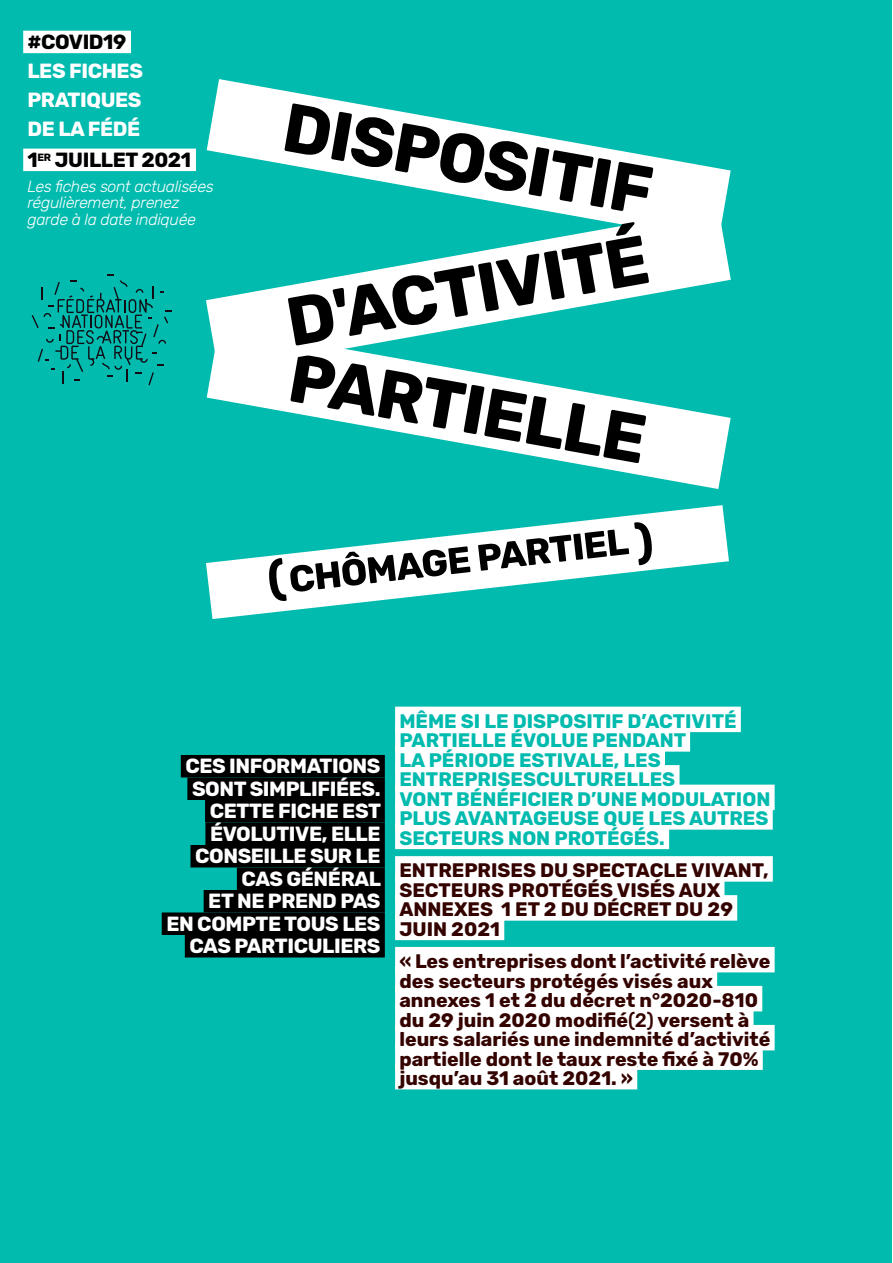
<style>
.page{position:relative;width:893px;height:1263px;background:#fff}
.page>*{position:absolute;margin:0;border:0;box-sizing:border-box;transform-origin:0 0}
.t1{font:700 20.4px/29px "Rubik";letter-spacing:-.02em;color:#fff;text-align:justify}
.t2{font:700 20.4px "Rubik";letter-spacing:-.02em;color:#000}
.t3{font:700 19.5px/19.5px "Rubik";color:#340300}
.t4{font:700 19.5px/19.5px "Rubik";color:#00bbae}
.t5{font:italic 300 16.05px/16.5px "Rubik";letter-spacing:-.02em;color:#fff}
.s1{font-weight:500}
</style>
<div class="page">
<div style="left:1px;top:0;width:891px;height:1263px;background:#00bbae"></div>
<svg style="left:32px;top:274px;width:140px;height:111px"></svg>
<div style="left:23px;top:31px;width:108px;height:22px;background:#fff"></div>
<div style="left:23px;top:149px;width:173px;height:22px;background:#fff"></div>
<div style="left:181px;top:755px;width:204px;height:22px;background:#000"></div>
<div style="left:187px;top:777px;width:198px;height:23px;background:#000"></div>
<div style="left:205px;top:800px;width:180px;height:22px;background:#000"></div>
<div style="left:205px;top:822px;width:180px;height:23px;background:#000"></div>
<div style="left:190px;top:845px;width:195px;height:22px;background:#000"></div>
<div style="left:237px;top:867px;width:148px;height:23px;background:#000"></div>
<div style="left:204px;top:890px;width:181px;height:22px;background:#000"></div>
<div style="left:162px;top:912px;width:223px;height:23px;background:#000"></div>
<div style="left:185px;top:935px;width:200px;height:22px;background:#000"></div>
<svg style="left:207px;top:371px;width:524px;height:118px"></svg>
<svg style="left:290px;top:371px;width:356px;height:92px"></svg>
<svg style="left:207px;top:79px;width:524px;height:130px"></svg>
<svg style="left:285px;top:103px;width:368px;height:106px"></svg>
<svg style="left:206px;top:209px;width:525px;height:162px"></svg>
<svg style="left:288px;top:222px;width:361px;height:123px"></svg>
<svg style="left:206px;top:505px;width:523px;height:114px"></svg>
<svg style="left:268px;top:521px;width:385px;height:81px"></svg>
<div style="left:395px;top:707px;width:346px;height:25px;background:#fff"></div>
<div style="left:395px;top:726px;width:295px;height:26px;background:#fff"></div>
<div style="left:395px;top:746px;width:270px;height:25px;background:#fff"></div>
<div style="left:395px;top:765px;width:284px;height:26px;background:#fff"></div>
<div style="left:395px;top:785px;width:380px;height:25px;background:#fff"></div>
<div style="left:395px;top:804px;width:378px;height:26px;background:#fff"></div>
<div style="left:395px;top:824px;width:274px;height:25px;background:#fff"></div>
<div style="left:395px;top:856px;width:378px;height:26px;background:#fff"></div>
<div style="left:395px;top:876px;width:329px;height:25px;background:#fff"></div>
<div style="left:395px;top:895px;width:342px;height:26px;background:#fff"></div>
<div style="left:395px;top:915px;width:109px;height:25px;background:#fff"></div>
<div style="left:395px;top:947px;width:380px;height:25px;background:#fff"></div>
<div style="left:395px;top:966px;width:322px;height:26px;background:#fff"></div>
<div style="left:395px;top:986px;width:367px;height:25px;background:#fff"></div>
<div style="left:395px;top:1005px;width:358px;height:26px;background:#fff"></div>
<div style="left:395px;top:1025px;width:380px;height:25px;background:#fff"></div>
<div style="left:395px;top:1044px;width:368px;height:26px;background:#fff"></div>
<div style="left:395px;top:1064px;width:242px;height:25px;background:#fff"></div>
<p class="t2" style="left:27px;top:30px;width:100px">#COVID19</p>
<p class="t1" style="left:27px;top:57px;width:117px">LES FICHES PRATIQUES DE LA FÉDÉ</p>
<p class="t2" style="left:27px;top:148px;width:54px">1<sup>er</sup> juillet</p>
<p class="t2" style="left:141px;top:148px;width:51px">2021</p>
<p class="t5" style="left:27px;top:178px;width:188px">Les fiches sont actualisées régulièrement, prenez garde à la date indiquée</p>
<p class="t1" style="left:185px;top:752px;width:79px">CES Infor</p>
<p class="t1" style="left:290px;top:752px;width:29px">matio</p>
<p class="t1" style="left:353px;top:752px;width:27px">ns</p>
<p class="t1" style="left:192px;top:775px;width:106px">SONT simplifiées</p>
<p class="t1" style="left:375px;top:775px;width:7px">.</p>
<p class="t1" style="left:210px;top:797px;width:28px">Cette</p>
<p class="t1" style="left:278px;top:797px;width:13px">fiche</p>
<p class="t1" style="left:342px;top:797px;width:14px">est</p>
<p class="t1" style="left:210px;top:820px;width:14px">évolutive</p>
<p class="t1" style="left:322px;top:820px;width:23px">, elle</p>
<p class="t1" style="left:195px;top:842px;width:55px">conseille</p>
<p class="t1" style="left:310px;top:842px;width:15px">sur</p>
<p class="t1" style="left:356px;top:842px;width:13px">le</p>
<p class="t1" style="left:242px;top:865px;width:15px">cas</p>
<p class="t1" style="left:287px;top:865px;width:56px">général</p>
<p class="t1" style="left:208px;top:887px;width:74px">ET ne pre</p>
<p class="t1" style="left:308px;top:887px;width:47px">nd pas</p>
<p class="t1" style="left:166px;top:910px;width:90px">en compte</p>
<p class="t1" style="left:284px;top:910px;width:15px">tous</p>
<p class="t1" style="left:342px;top:910px;width:14px">les</p>
<p class="t1" style="left:189px;top:932px;width:15px">cas</p>
<p class="t1" style="left:234px;top:932px;width:14px">particuliers</p>
<p class="t4" style="left:399px;top:712px;width:371px">MÊME SI LE DISPOSITIF D’ACTIVITÉ<br>PARTIELLE ÉVOLUE PENDANT<br>LA PÉRIODE ESTIVALE, LES<br>ENTREPRISESCULTURELLES<br>VONT BÉNÉFICIER D’UNE MODULATION<br>PLUS AVANTAGEUSE QUE LES AUTRES<br>SECTEURS NON PROTÉGÉS.</p>
<p class="t3" style="left:399px;top:861px;width:371px">ENTREPRISES DU SPECTACLE VIVANT,<br>SECTEURS PROTÉGÉS VISÉS AUX<br>ANN EXES 1 ET 2 DU DÉCRET DU 29<br>JUIN 2021</p>
<p class="t3" style="left:399px;top:952px;width:372px">« Les entreprises dont l’activité relève des secteurs protégés visés aux annexes 1 et 2 du décret n°2020-810 du 29 juin 2020 modifié<span class="s1">(2)</span> versent à leurs salariés une indemnité d’activité partielle dont le taux reste fixé à 70% jusqu’au 31 août 2021. »</p>
</div>
